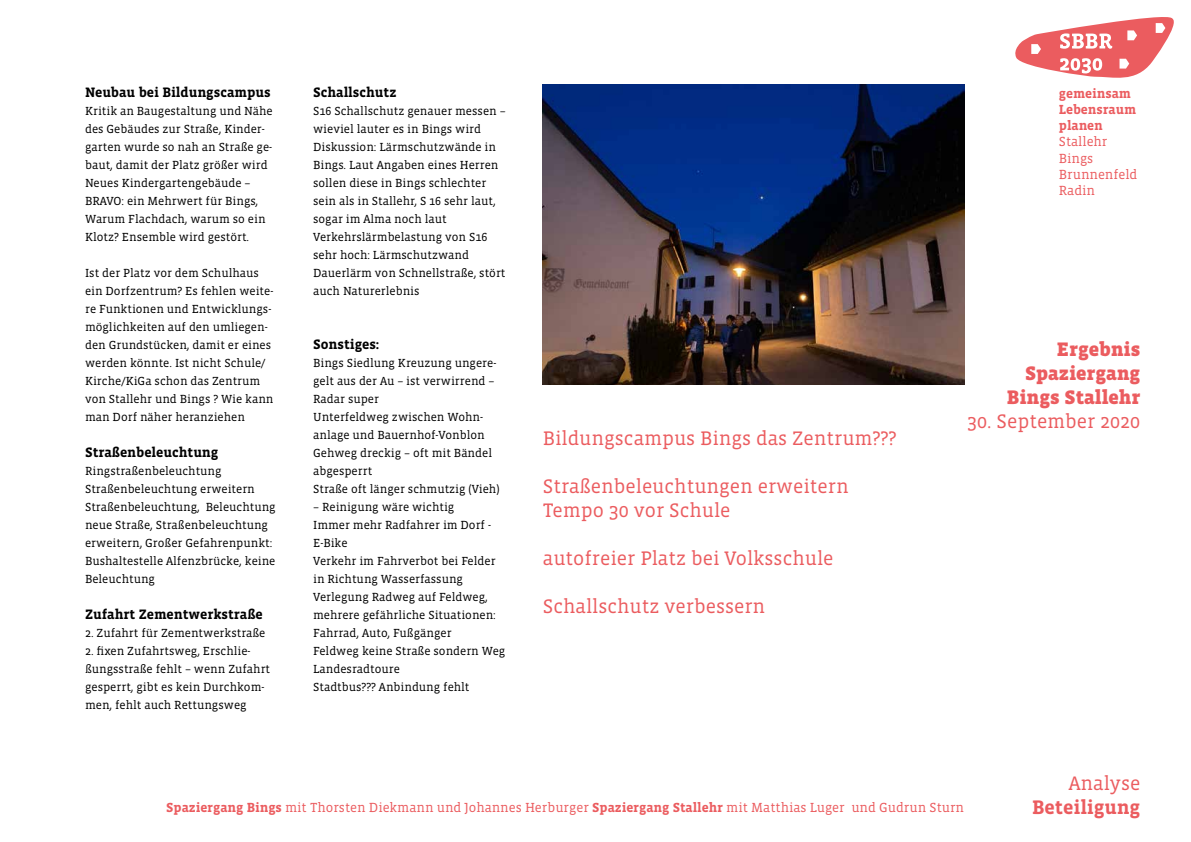
<style>
.page{position:relative;width:1191px;height:842px;background:#fff}
.page>*{position:absolute;margin:0;border:0;box-sizing:border-box;transform-origin:0 0}
.t1{font:20px/24px "Vista Slab OTCE";color:#eb5c5f}
.t2{font:900 20px/24px "Vista Slab OTCE";color:#eb5c5f;text-align:right}
.t3{font:700 20px "Vista Slab OTCE";color:#eb5c5f}
.t4{font:700 14px "Vista Slab OTCE";color:#000}
.t5{font:13.5px/16.2px "Vista Slab OTCE";color:#eb5c5f}
.t6{font:700 13.5px/16.2px "Vista Slab OTCE";color:#eb5c5f}
.t7{font:12px/18px "Vista Slab OTCE";color:#000}
.s1{font-weight:700}
</style>
<div class="page">
<svg style="left:1015px;top:17px;width:159px;height:61px"></svg>
<img style="left:543px;top:85px;width:421px;height:299px">
<p class="t4" style="left:85px;top:84px;width:187px">Neubau bei Bildungscampus</p>
<p class="t7" style="left:85px;top:102px;width:189px">Kritik an Baugestaltung und Nähe des Gebäudes zur Straße, Kinder&shy;garten wurde so nah an Straße ge&shy;baut, damit der Platz größer wird<br>Neues Kindergartengebäude –<br>BRAVO: ein Mehrwert für Bings,<br>Warum Flachdach, warum so ein<br>Klotz? Ensemble wird gestört.</p>
<p class="t7" style="left:85px;top:264px;width:190px">Ist der Platz vor dem Schulhaus ein Dorfzentrum? Es fehlen weite&shy;re Funktionen und Entwicklungs&shy;möglichkeiten auf den umliegen&shy;den Grundstücken, damit er eines werden könnte. Ist nicht Schule/<br>Kirche/KiGa schon das Zentrum von Stallehr und Bings ? Wie kann man Dorf näher heranziehen</p>
<p class="t4" style="left:85px;top:444px;width:135px">Straßenbeleuchtung</p>
<p class="t7" style="left:85px;top:462px;width:192px">Ringstraßenbeleuchtung<br>Straßenbeleuchtung erweitern<br>Straßenbeleuchtung, Beleuchtung neue Straße, Straßenbeleuchtung erweitern, Großer Gefahrenpunkt:<br>Bushaltestelle Alfenzbrücke, keine<br>Beleuchtung</p>
<p class="t4" style="left:85px;top:606px;width:179px">Zufahrt Zementwerkstraße</p>
<p class="t7" style="left:85px;top:624px;width:182px">2. Zufahrt für Zementwerkstraße</p>
<p class="t7" style="left:85px;top:642px;width:187px">2. fixen Zufahrtsweg, Erschlie&shy;ßungsstraße fehlt – wenn Zufahrt gesperrt, gibt es kein Durchkom&shy;men, fehlt auch Rettungsweg</p>
<p class="t4" style="left:313px;top:84px;width:85px">Schallschutz</p>
<p class="t7" style="left:313px;top:102px;width:194px">S16 Schallschutz genauer messen – wieviel lauter es in Bings wird<br>Diskussion: Lärmschutzwände in<br>Bings. Laut Angaben eines Herren sollen diese in Bings schlechter sein als in Stallehr, S 16 sehr laut, sogar im Alma noch laut<br>Verkehrslärmbelastung von S16 sehr hoch: Lärmschutzwand<br>Dauerlärm von Schnellstraße, stört auch Naturerlebnis</p>
<p class="t4" style="left:313px;top:336px;width:68px">Sonstiges:</p>
<p class="t7" style="left:313px;top:354px;width:188px">Bings Siedlung Kreuzung ungere&shy;gelt aus der Au – ist verwirrend –<br>Radar super<br>Unterfeldweg zwischen Wohn&shy;anlage und Bauernhof-Vonblon<br>Gehweg dreckig – oft mit Bändel abgesperrt<br>Straße oft länger schmutzig (Vieh)</p>
<p class="t7" style="left:313px;top:498px;width:194px">– Reinigung wäre wichtig<br>Immer mehr Radfahrer im Dorf -<br>E-Bike<br>Verkehr im Fahrverbot bei Felder in Richtung Wasserfassung<br>Verlegung Radweg auf Feldweg, mehrere gefährliche Situationen:<br>Fahrrad, Auto, Fußgänger<br>Feldweg keine Straße sondern Weg<br>Landesradtoure<br>Stadtbus??? Anbindung fehlt</p>
<h1 class="t1" style="left:543px;top:426px;width:355px">Bildungscampus Bings das Zentrum???</h1>
<h1 class="t1" style="left:543px;top:474px;width:307px">Straßenbeleuchtungen erweitern<br>Tempo 30 vor Schule</h1>
<h1 class="t1" style="left:543px;top:546px;width:292px">autofreier Platz bei Volksschule</h1>
<h1 class="t1" style="left:543px;top:594px;width:224px">Schallschutz verbessern</h1>
<p class="t6" style="left:1059px;top:85px;width:79px">gemeinsam<br>Lebensraum planen</p>
<p class="t5" style="left:1059px;top:134px;width:80px">Stallehr<br>Bings<br>Brunnenfeld<br>Radin</p>
<h1 class="t2" style="left:1006px;top:337px;width:135px">Ergebnis<br>Spaziergang<br>Bings Stallehr</h1>
<h1 class="t1" style="left:967px;top:409px;width:174px">30. September 2020</h1>
<h1 class="t1" style="left:1068px;top:771px;width:73px">Analyse</h1>
<p class="t5" style="left:166px;top:799px;width:799px"><span class="s1">Spaziergang Bings</span> mit Thorsten Diekmann und Johannes Herburger <span class="s1">Spaziergang Stallehr</span> mit Matthias Luger und Gudrun Sturn</p>
<h1 class="t3" style="left:1032px;top:795px;width:110px">Beteiligung</h1>
</div>
